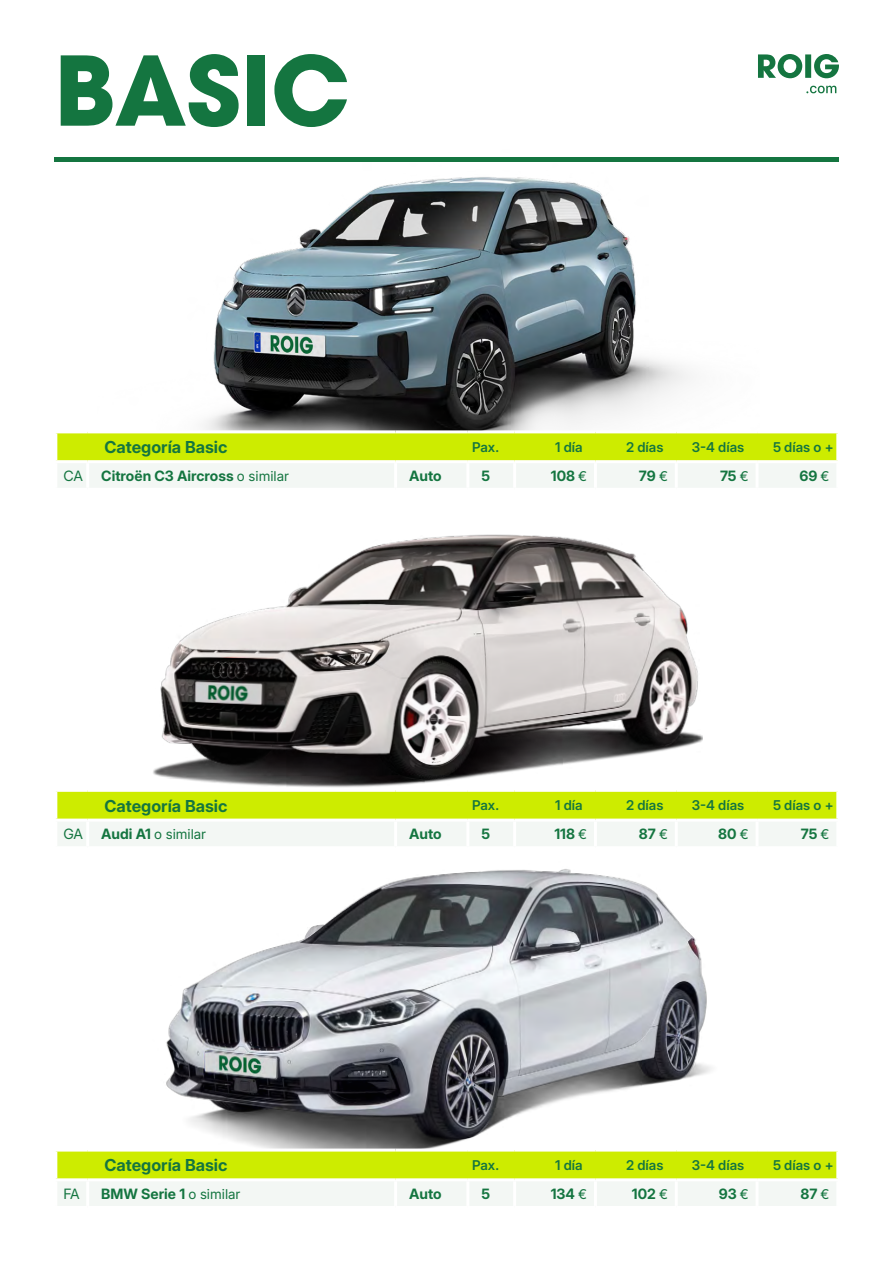
<style>
.page{position:relative;width:893px;height:1263px;background:#fff}
.page>*{position:absolute;margin:0;border:0;box-sizing:border-box;transform-origin:0 0}
.t1{font:700 94.95px "ITC Avant Garde Pro";letter-spacing:-.005em;color:#147540}
.t2{font:700 16.5px "Inter 24 pt";color:#147540}
.t3{font:700 14.25px "Inter 24 pt";color:#147540}
.t4{font:14.25px "Inter 24 pt";color:#147540}
.t5{font:600 13.5px "Inter 24 pt";color:#147540}
.t6{font:13.5px "Inter 18 pt";color:#147540}
.s1{font-family:"Inter 18 pt";font-weight:400;font-size:13.5px}
.s2{font-family:"Inter 24 pt";font-weight:700;font-size:14.25px}
</style>
<div class="page">
<img style="left:98px;top:157px;width:662px;height:273px">
<img style="left:153px;top:534px;width:549px;height:254px">
<img style="left:166px;top:869px;width:546px;height:279px">
<svg style="left:57px;top:433px;width:779px;height:54px"></svg>
<hr style="left:54px;top:460px;width:34px;height:3px;background:#fff">
<hr style="left:88px;top:460px;width:308px;height:3px;background:#fff">
<hr style="left:86px;top:463px;width:3px;height:25px;background:#fff">
<hr style="left:396px;top:460px;width:72px;height:3px;background:#fff">
<hr style="left:394px;top:463px;width:3px;height:25px;background:#fff">
<hr style="left:468px;top:460px;width:47px;height:3px;background:#fff">
<hr style="left:466px;top:463px;width:3px;height:25px;background:#fff">
<hr style="left:515px;top:460px;width:80px;height:3px;background:#fff">
<hr style="left:513px;top:463px;width:3px;height:25px;background:#fff">
<hr style="left:595px;top:460px;width:81px;height:3px;background:#fff">
<hr style="left:594px;top:463px;width:3px;height:25px;background:#fff">
<hr style="left:676px;top:460px;width:81px;height:3px;background:#fff">
<hr style="left:675px;top:463px;width:3px;height:25px;background:#fff">
<hr style="left:757px;top:460px;width:82px;height:3px;background:#fff">
<hr style="left:755px;top:463px;width:3px;height:25px;background:#fff">
<svg style="left:57px;top:792px;width:779px;height:54px"></svg>
<hr style="left:54px;top:818px;width:34px;height:3px;background:#fff">
<hr style="left:88px;top:818px;width:308px;height:3px;background:#fff">
<hr style="left:86px;top:821px;width:3px;height:25px;background:#fff">
<hr style="left:396px;top:818px;width:72px;height:3px;background:#fff">
<hr style="left:394px;top:821px;width:3px;height:25px;background:#fff">
<hr style="left:468px;top:818px;width:47px;height:3px;background:#fff">
<hr style="left:466px;top:821px;width:3px;height:25px;background:#fff">
<hr style="left:515px;top:818px;width:80px;height:3px;background:#fff">
<hr style="left:513px;top:821px;width:3px;height:25px;background:#fff">
<hr style="left:595px;top:818px;width:81px;height:3px;background:#fff">
<hr style="left:594px;top:821px;width:3px;height:25px;background:#fff">
<hr style="left:676px;top:818px;width:81px;height:3px;background:#fff">
<hr style="left:675px;top:821px;width:3px;height:25px;background:#fff">
<hr style="left:757px;top:818px;width:82px;height:3px;background:#fff">
<hr style="left:755px;top:821px;width:3px;height:25px;background:#fff">
<svg style="left:57px;top:1151px;width:779px;height:55px"></svg>
<hr style="left:54px;top:1178px;width:34px;height:3px;background:#fff">
<hr style="left:88px;top:1178px;width:308px;height:3px;background:#fff">
<hr style="left:86px;top:1181px;width:3px;height:25px;background:#fff">
<hr style="left:396px;top:1178px;width:72px;height:3px;background:#fff">
<hr style="left:394px;top:1181px;width:3px;height:25px;background:#fff">
<hr style="left:468px;top:1178px;width:47px;height:3px;background:#fff">
<hr style="left:466px;top:1181px;width:3px;height:25px;background:#fff">
<hr style="left:515px;top:1178px;width:80px;height:3px;background:#fff">
<hr style="left:513px;top:1181px;width:3px;height:25px;background:#fff">
<hr style="left:595px;top:1178px;width:81px;height:3px;background:#fff">
<hr style="left:594px;top:1181px;width:3px;height:25px;background:#fff">
<hr style="left:676px;top:1178px;width:81px;height:3px;background:#fff">
<hr style="left:675px;top:1181px;width:3px;height:25px;background:#fff">
<hr style="left:757px;top:1178px;width:82px;height:3px;background:#fff">
<hr style="left:755px;top:1181px;width:3px;height:25px;background:#fff">
<svg style="left:758px;top:54px;width:81px;height:24px"></svg>
<svg style="left:806px;top:86px;width:30px;height:7px"></svg>
<hr style="left:54px;top:158px;width:785px;height:4px;background:#147540">
<h1 class="t1" style="left:54px;top:27px;width:297px">BASIC</h1>
<p class="t2" style="left:104px;top:435px;width:125px">Categoría Basic</p>
<p class="t5" style="left:472px;top:437px;width:28px">Pax.</p>
<p class="t5" style="left:555px;top:437px;width:29px">1 día</p>
<p class="t5" style="left:626px;top:437px;width:39px">2 días</p>
<p class="t5" style="left:692px;top:437px;width:54px">3-4 días</p>
<p class="t5" style="left:773px;top:437px;width:62px">5 días o +</p>
<p class="t4" style="left:63px;top:465px;width:21px">CA</p>
<p class="t3" style="left:101px;top:465px;width:189px">Citroën C3 Aircross <span class="s1">o similar</span></p>
<p class="t3" style="left:409px;top:465px;width:34px">Auto</p>
<p class="t3" style="left:481px;top:465px;width:10px">5</p>
<p class="t3" style="left:551px;top:465px;width:38px">108 <span class="s1">€</span></p>
<p class="t3" style="left:639px;top:465px;width:30px">79 <span class="s1">€</span></p>
<p class="t3" style="left:720px;top:465px;width:30px">75 <span class="s1">€</span></p>
<p class="t3" style="left:799px;top:465px;width:32px">69 <span class="s1">€</span></p>
<p class="t2" style="left:104px;top:793px;width:125px">Categoría Basic</p>
<p class="t5" style="left:472px;top:795px;width:28px">Pax.</p>
<p class="t5" style="left:555px;top:795px;width:29px">1 día</p>
<p class="t5" style="left:626px;top:795px;width:39px">2 días</p>
<p class="t5" style="left:692px;top:795px;width:54px">3-4 días</p>
<p class="t5" style="left:773px;top:795px;width:62px">5 días o +</p>
<p class="t4" style="left:63px;top:823px;width:21px">GA</p>
<p class="t6" style="left:101px;top:824px;width:106px"><span class="s2">Audi A1</span> o similar</p>
<p class="t3" style="left:409px;top:823px;width:34px">Auto</p>
<p class="t3" style="left:481px;top:823px;width:10px">5</p>
<p class="t3" style="left:554px;top:823px;width:34px">118 <span class="s1">€</span></p>
<p class="t3" style="left:639px;top:823px;width:31px">87 <span class="s1">€</span></p>
<p class="t3" style="left:718px;top:823px;width:32px">80 <span class="s1">€</span></p>
<p class="t3" style="left:801px;top:823px;width:30px">75 <span class="s1">€</span></p>
<p class="t2" style="left:104px;top:1153px;width:125px">Categoría Basic</p>
<p class="t5" style="left:472px;top:1155px;width:28px">Pax.</p>
<p class="t5" style="left:555px;top:1155px;width:29px">1 día</p>
<p class="t5" style="left:626px;top:1155px;width:39px">2 días</p>
<p class="t5" style="left:692px;top:1155px;width:54px">3-4 días</p>
<p class="t5" style="left:773px;top:1155px;width:62px">5 días o +</p>
<p class="t4" style="left:63px;top:1183px;width:18px">FA</p>
<p class="t3" style="left:101px;top:1183px;width:141px">BMW Serie 1 <span class="s1">o similar</span></p>
<p class="t3" style="left:409px;top:1183px;width:34px">Auto</p>
<p class="t3" style="left:481px;top:1183px;width:10px">5</p>
<p class="t3" style="left:551px;top:1183px;width:38px">134 <span class="s1">€</span></p>
<p class="t3" style="left:632px;top:1183px;width:38px">102 <span class="s1">€</span></p>
<p class="t3" style="left:719px;top:1183px;width:32px">93 <span class="s1">€</span></p>
<p class="t3" style="left:800px;top:1183px;width:31px">87 <span class="s1">€</span></p>
</div>
